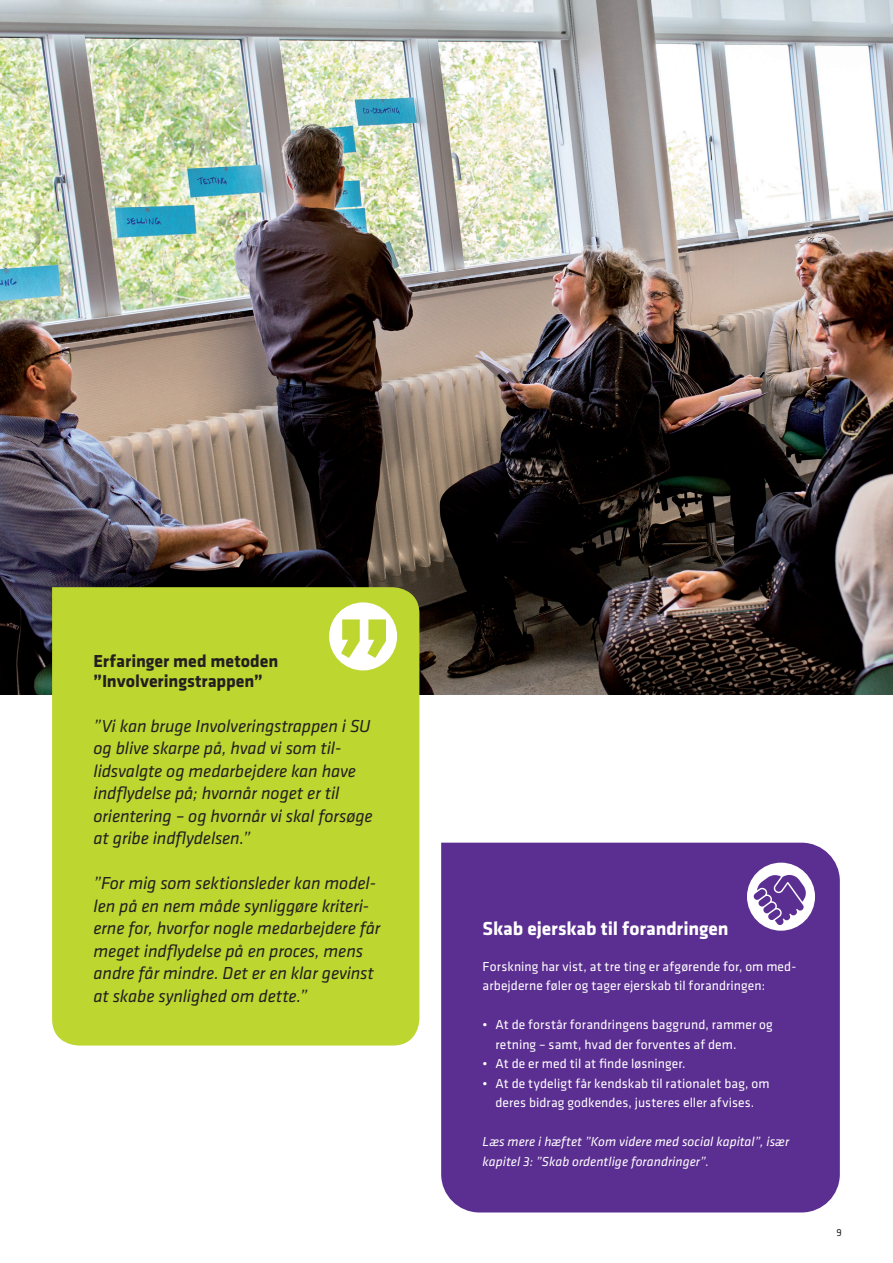
<style>
.page{position:relative;width:893px;height:1263px;background:#fff}
.page>*{position:absolute;margin:0;border:0;box-sizing:border-box;transform-origin:0 0}
.Boksrubrik{font:700 19.5px "Klavika";letter-spacing:-.005em;color:#fff}
.citat{font:italic 18px/22.5px "Klavika";letter-spacing:-.01em;color:#231f20}
.citat-2{font:700 18px/19.5px "Klavika";letter-spacing:-.005em;color:#231f20}
.Boksbrød_indryk{font:13.5px/19.5px "Klavika";letter-spacing:.005em;color:#fff}
.Boksbrød{font:13.5px/19.5px "Klavika";letter-spacing:.01em;color:#fff}
.Boksbrød-2{font:italic 13.5px/19.5px "Klavika";color:#fff}
.t1{font:10.5px "Klavika";color:#231f20}
</style>
<div class="page">
<img style="left:0;top:0;width:893px;height:694px">
<div style="left:52px;top:587px;width:367px;height:458px;background:#bed630"></div>
<div style="left:329px;top:602px;width:68px;height:68px;background:#fff;border-radius:50%"></div>
<div style="left:441px;top:843px;width:399px;height:369px;background:#5b2e91"></div>
<div style="left:747px;top:863px;width:68px;height:68px;background:#fff;border-radius:50%"></div>
<svg style="left:341px;top:619px;width:45px;height:39px"></svg>
<svg style="left:754px;top:875px;width:52px;height:50px"></svg>
<p class="citat-2" style="left:94px;top:650px;width:186px">Erfaringer med metoden ”Involveringstrappen”</p>
<p class="citat" style="left:94px;top:714px;width:281px">”Vi kan bruge Involveringstrappen i SU og blive skarpe på, hvad vi som til&shy;lidsvalgte og medarbejdere kan have indflydelse på; hvornår noget er til orientering – og hvornår vi skal forsøge at gribe indflydelsen.”</p>
<p class="citat" style="left:94px;top:871px;width:288px">”For mig som sektionsleder kan model&shy;len på en nem måde synliggøre kriteri&shy;erne for, hvorfor nogle medarbejdere får meget indflydelse på en proces, mens andre får mindre. Det er en klar gevinst at skabe synlighed om dette.”</p>
<p class="Boksrubrik" style="left:483px;top:914px;width:248px">Skab ejerskab til forandringen</p>
<p class="Boksbrød" style="left:483px;top:956px;width:315px">Forskning har vist, at tre ting er afgørende for, om med&shy;arbejderne føler og tager ejerskab til forandringen:</p>
<p class="Boksbrød_indryk" style="left:495px;top:1014px;width:279px;text-indent:-13px">• At de forstår forandringens baggrund, rammer og retning – samt, hvad der forventes af dem.</p>
<p class="Boksbrød_indryk" style="left:483px;top:1053px;width:205px">• At de er med til at finde løsninger.</p>
<p class="Boksbrød_indryk" style="left:483px;top:1073px;width:288px;text-align:center">• At de tydeligt får kendskab til rationalet bag, om deres bidrag godkendes, justeres eller afvises.</p>
<p class="Boksbrød-2" style="left:483px;top:1132px;width:308px">Læs mere i hæftet ”Kom videre med social kapital”, især kapitel 3: ”Skab ordentlige forandringer”.</p>
<p class="t1" style="left:837px;top:1225px;width:7px">9</p>
</div>
